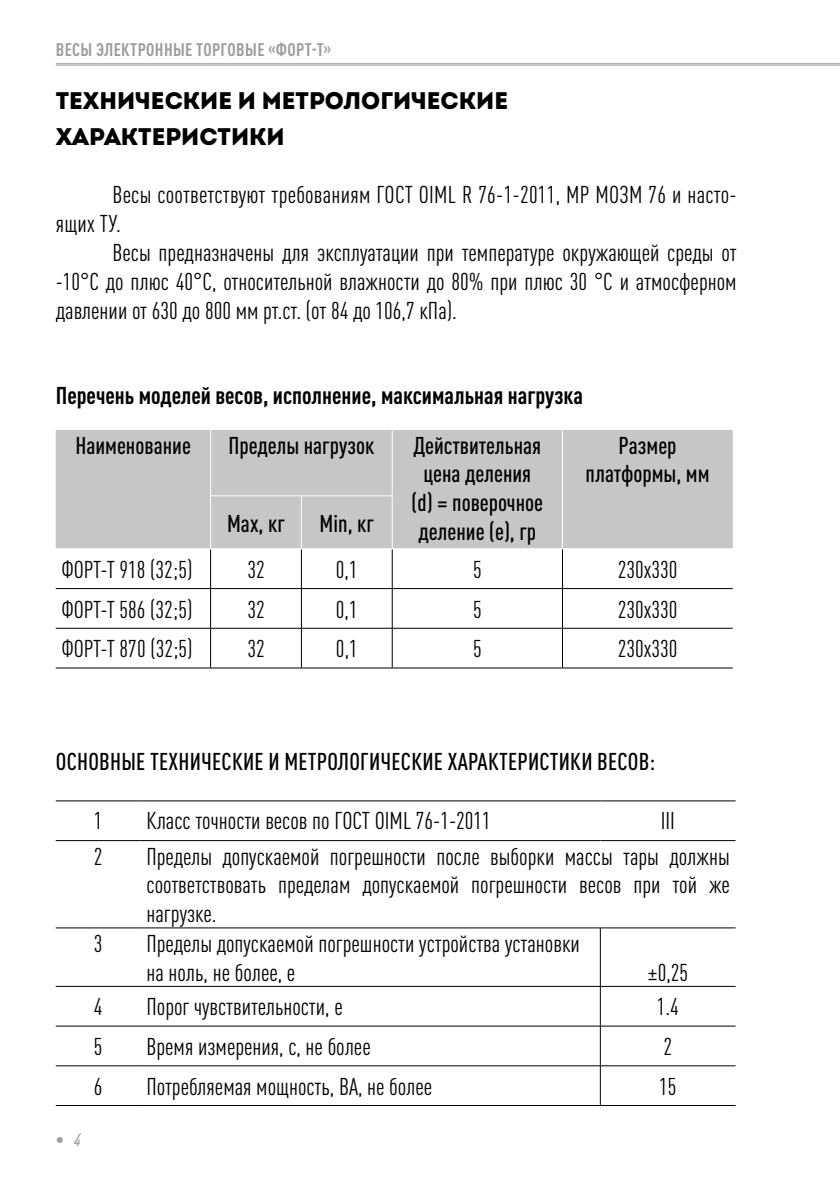
<style>
.page{position:relative;width:840px;height:1191px;background:#fff}
.page>*{position:absolute;margin:0;border:0;box-sizing:border-box;transform-origin:0 0}
.t1{font:condensed 24px/28.8px "DIN Pro";color:#000}
.t2{font:500 condensed 24px/28.8px "DIN Pro";color:#000;text-align:center}
.t3{font:700 condensed 24px "DIN Pro";color:#000}
.t4{font:24px/36px "Intro Black Caps";color:#000}
.t5{font:700 condensed 18px "DIN Pro";letter-spacing:.02em;color:#9d9d9c}
.t6{font:500 condensed 18px "DIN Pro";color:#9d9d9c}
.s1{font-style:italic}
</style>
<div class="page">
<hr style="left:56px;top:63px;width:783px;height:1px;background:#9d9d9c">
<hr style="left:56px;top:65px;width:783px;height:1px;background:#9d9d9c">
<div style="left:56px;top:430px;width:676px;height:118px;background:#c6c6c6"></div>
<svg style="left:56px;top:549px;width:676px;height:118px"></svg>
<hr style="left:210px;top:430px;width:1px;height:65px;background:#fff">
<hr style="left:391px;top:430px;width:1px;height:65px;background:#fff">
<hr style="left:562px;top:430px;width:1px;height:66px;background:#fff">
<hr style="left:562px;top:496px;width:1px;height:52px;background:#fff">
<hr style="left:210px;top:495px;width:91px;height:1px;background:#fff">
<hr style="left:210px;top:496px;width:1px;height:52px;background:#fff">
<hr style="left:301px;top:495px;width:91px;height:1px;background:#fff">
<hr style="left:301px;top:496px;width:1px;height:52px;background:#fff">
<hr style="left:391px;top:496px;width:1px;height:52px;background:#fff">
<hr style="left:210px;top:549px;width:1px;height:39px;background:#000">
<hr style="left:301px;top:549px;width:1px;height:39px;background:#000">
<hr style="left:391px;top:549px;width:1px;height:39px;background:#000">
<hr style="left:562px;top:549px;width:1px;height:39px;background:#000">
<hr style="left:56px;top:588px;width:154px;height:1px;background:#000">
<hr style="left:210px;top:588px;width:91px;height:1px;background:#000">
<hr style="left:210px;top:589px;width:1px;height:39px;background:#000">
<hr style="left:301px;top:588px;width:91px;height:1px;background:#000">
<hr style="left:301px;top:589px;width:1px;height:39px;background:#000">
<hr style="left:392px;top:588px;width:170px;height:1px;background:#000">
<hr style="left:391px;top:589px;width:1px;height:39px;background:#000">
<hr style="left:562px;top:588px;width:170px;height:1px;background:#000">
<hr style="left:562px;top:589px;width:1px;height:39px;background:#000">
<hr style="left:56px;top:628px;width:154px;height:1px;background:#000">
<hr style="left:210px;top:628px;width:91px;height:1px;background:#000">
<hr style="left:210px;top:628px;width:1px;height:39px;background:#000">
<hr style="left:301px;top:628px;width:91px;height:1px;background:#000">
<hr style="left:301px;top:628px;width:1px;height:39px;background:#000">
<hr style="left:392px;top:628px;width:170px;height:1px;background:#000">
<hr style="left:391px;top:628px;width:1px;height:39px;background:#000">
<hr style="left:562px;top:628px;width:170px;height:1px;background:#000">
<hr style="left:562px;top:628px;width:1px;height:39px;background:#000">
<hr style="left:56px;top:667px;width:154px;height:1px;background:#000">
<hr style="left:210px;top:667px;width:91px;height:1px;background:#000">
<hr style="left:301px;top:667px;width:91px;height:1px;background:#000">
<hr style="left:392px;top:667px;width:170px;height:1px;background:#000">
<hr style="left:562px;top:667px;width:170px;height:1px;background:#000">
<hr style="left:56px;top:800px;width:85px;height:1px;background:#000">
<hr style="left:141px;top:800px;width:459px;height:1px;background:#000">
<hr style="left:600px;top:800px;width:135px;height:1px;background:#000">
<hr style="left:56px;top:840px;width:85px;height:1px;background:#000">
<hr style="left:141px;top:840px;width:459px;height:1px;background:#000">
<hr style="left:600px;top:840px;width:135px;height:1px;background:#000">
<hr style="left:56px;top:927px;width:85px;height:1px;background:#000">
<hr style="left:141px;top:927px;width:459px;height:1px;background:#000">
<hr style="left:600px;top:927px;width:135px;height:1px;background:#000">
<hr style="left:56px;top:986px;width:85px;height:1px;background:#000">
<hr style="left:141px;top:986px;width:459px;height:1px;background:#000">
<hr style="left:600px;top:986px;width:135px;height:1px;background:#000">
<hr style="left:56px;top:1025px;width:85px;height:1px;background:#000">
<hr style="left:141px;top:1025px;width:459px;height:1px;background:#000">
<hr style="left:600px;top:1025px;width:135px;height:1px;background:#000">
<hr style="left:56px;top:1065px;width:85px;height:1px;background:#000">
<hr style="left:141px;top:1065px;width:459px;height:1px;background:#000">
<hr style="left:600px;top:1065px;width:135px;height:1px;background:#000">
<hr style="left:56px;top:1105px;width:85px;height:1px;background:#000">
<hr style="left:141px;top:1105px;width:459px;height:1px;background:#000">
<hr style="left:600px;top:1105px;width:135px;height:1px;background:#000">
<hr style="left:599px;top:928px;width:1px;height:58px;background:#000">
<hr style="left:599px;top:986px;width:1px;height:39px;background:#000">
<hr style="left:599px;top:1026px;width:1px;height:39px;background:#000">
<hr style="left:599px;top:1066px;width:1px;height:39px;background:#000">
<p class="t5" style="left:56px;top:36px;width:277px">ВЕСЫ ЭЛЕКТРОННЫЕ ТОРГОВЫЕ «ФОРТ-Т»</p>
<p class="t4" style="left:56px;top:82px;width:453px">ТЕХНИЧЕСКИЕ И МЕТРОЛОГИЧЕСКИЕ<br>ХАРАКТЕРИСТИКИ</p>
<p class="t1" style="left:56px;top:179px;width:682px;text-indent:57px">Весы соответствуют требованиям ГОСТ OIML R 76-1-2011, МР МОЗМ 76 и насто&shy;ящих ТУ.</p>
<p class="t1" style="left:56px;top:236px;width:682px;text-align:justify;text-indent:57px">Весы предназначены для эксплуатации при температуре окружающей среды от -10°С до плюс 40°С, относительной влажности до 80% при плюс 30 °С и атмосферном давлении от 630 до 800 мм рт.ст. (от 84 до 106,7 кПа).</p>
<p class="t3" style="left:56px;top:377px;width:528px">Перечень моделей весов, исполнение, максимальная нагрузка</p>
<p class="t2" style="left:75px;top:428px;width:117px">Наименование</p>
<p class="t2" style="left:228px;top:428px;width:147px">Пределы нагрузок</p>
<p class="t2" style="left:411px;top:428px;width:133px">Действительная цена деления (d) = поверочное деление (е), гр</p>
<p class="t2" style="left:585px;top:428px;width:125px">Размер платформы, мм</p>
<p class="t2" style="left:227px;top:506px;width:59px">Max, кг</p>
<p class="t2" style="left:319px;top:506px;width:56px">Min, кг</p>
<p class="t1" style="left:61px;top:553px;width:132px">ФОРТ-Т 918 (32;5)</p>
<p class="t1" style="left:247px;top:553px;width:19px">32</p>
<p class="t1" style="left:336px;top:553px;width:23px">0,1</p>
<p class="t1" style="left:473px;top:553px;width:10px">5</p>
<p class="t1" style="left:617px;top:553px;width:61px">230х330</p>
<p class="t1" style="left:61px;top:593px;width:132px">ФОРТ-Т 586 (32;5)</p>
<p class="t1" style="left:247px;top:593px;width:19px">32</p>
<p class="t1" style="left:336px;top:593px;width:23px">0,1</p>
<p class="t1" style="left:473px;top:593px;width:10px">5</p>
<p class="t1" style="left:617px;top:593px;width:61px">230х330</p>
<p class="t1" style="left:61px;top:632px;width:132px">ФОРТ-Т 870 (32;5)</p>
<p class="t1" style="left:247px;top:632px;width:19px">32</p>
<p class="t1" style="left:336px;top:632px;width:23px">0,1</p>
<p class="t1" style="left:473px;top:632px;width:10px">5</p>
<p class="t1" style="left:617px;top:632px;width:61px">230х330</p>
<p class="t2" style="left:56px;top:745px;width:600px">ОСНОВНЫЕ ТЕХНИЧЕСКИЕ И МЕТРОЛОГИЧЕСКИЕ ХАРАКТЕРИСТИКИ ВЕСОВ:</p>
<p class="t1" style="left:94px;top:804px;width:10px">1</p>
<p class="t1" style="left:146px;top:804px;width:346px">Класс точности весов по ГОСТ OIML 76-1-2011</p>
<p class="t1" style="left:660px;top:804px;width:16px">III</p>
<p class="t1" style="left:94px;top:840px;width:10px">2</p>
<p class="t1" style="left:146px;top:840px;width:584px;text-align:justify">Пределы допускаемой погрешности после выборки массы тары должны соответствовать пределам допускаемой погрешности весов при той же нагрузке.</p>
<p class="t1" style="left:94px;top:927px;width:10px">3</p>
<p class="t1" style="left:146px;top:927px;width:435px">Пределы допускаемой погрешности устройства установки на ноль, не более, e</p>
<p class="t1" style="left:647px;top:956px;width:42px">±0,25</p>
<p class="t1" style="left:94px;top:990px;width:10px">4</p>
<p class="t1" style="left:146px;top:990px;width:198px">Порог чувствительности, е</p>
<p class="t1" style="left:656px;top:990px;width:24px">1.4</p>
<p class="t1" style="left:94px;top:1030px;width:10px">5</p>
<p class="t1" style="left:146px;top:1030px;width:226px">Время измерения, с, не более</p>
<p class="t1" style="left:663px;top:1030px;width:10px">2</p>
<p class="t1" style="left:94px;top:1070px;width:10px">6</p>
<p class="t1" style="left:146px;top:1070px;width:287px">Потребляемая мощность, ВА, не более</p>
<p class="t1" style="left:658px;top:1070px;width:19px">15</p>
<p class="t6" style="left:56px;top:1126px;width:32px">• <span class="s1">4</span></p>
</div>
